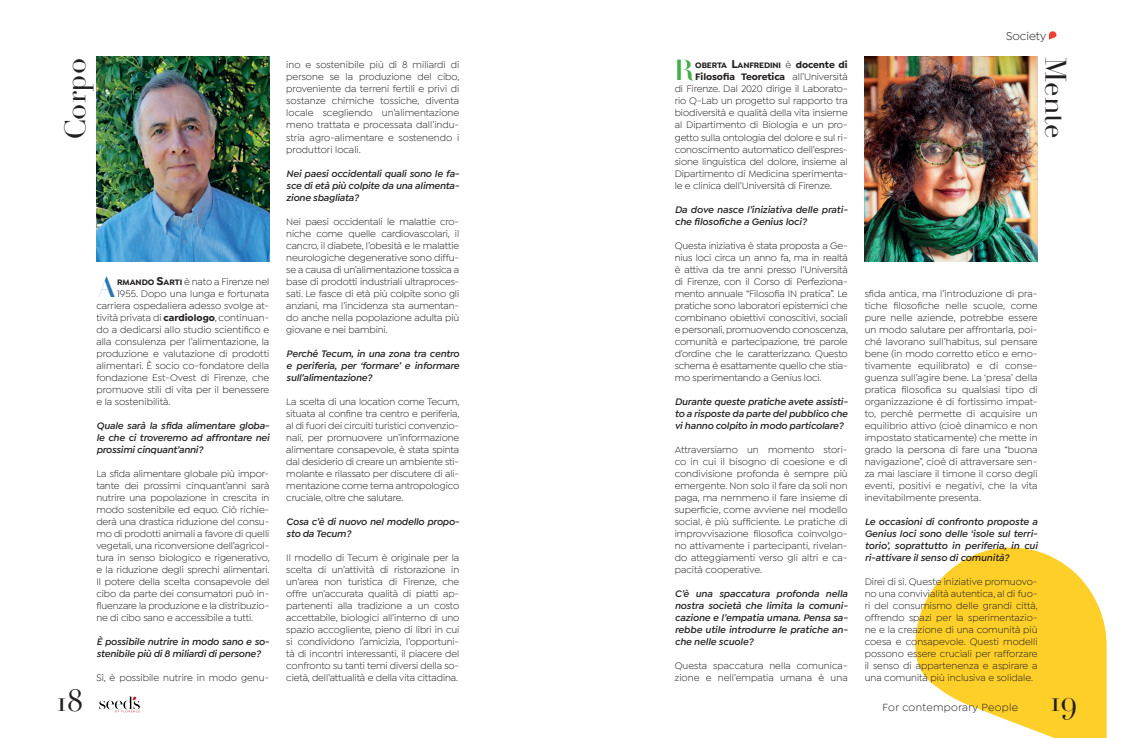
<style>
.page{position:relative;width:1134px;height:738px;background:#fff}
.page>*{position:absolute;margin:0;border:0;box-sizing:border-box;transform-origin:0 0}
.t1{font:30px "Didot";color:#231f20}
.t2{font:29px "Didot";color:#231f20}
.t3{font:28.9px "Didot HTF M96 Medium";color:#2b73b8}
.t4{font:28.9px "Didot HTF M96 Medium";color:#40ae49}
.t5{font:12px "Isidora Sans";color:#231f20}
.t6{font:11px "Isidora Sans";letter-spacing:.03em;color:#231f20}
.t7{font:10px/12px "Isidora Sans";color:#231f20;text-align:justify}
.t8{font:italic 600 10px/12px "Isidora Sans";letter-spacing:-.01em;color:#231f20;text-align:justify}
.t9{font:700 8.4px "Isidora Sans";letter-spacing:-.015em;color:#231f20}
.s1{font-size:12px}
.s2{font-weight:400;font-size:10px}
.s3{font-size:10px}
.s4{font-weight:700}
.s5{font-weight:700;font-size:8.4px}
.s6{font-weight:700;font-size:12px}
</style>
<div class="page">
<svg style="left:915px;top:547px;width:192px;height:190px;fill:#ffcf29"></svg>
<svg style="left:99px;top:696px;width:41px;height:15px"></svg>
<svg style="left:1049px;top:31px;width:7px;height:9px"></svg>
<img style="left:96px;top:57px;width:173px;height:204px">
<img style="left:865px;top:57px;width:172px;height:204px">
<p class="t5" style="left:1006px;top:29px;width:41px">Society</p>
<h2 class="t2" style="left:58px;top:140px;width:84px;rotate:-90deg">Corpo</h2>
<h2 class="t2" style="left:1073px;top:57px;width:83px;rotate:90deg">Mente</h2>
<h3 class="t4" style="left:674px;top:53px;width:22px">R</h3>
<p class="t9" style="left:695px;top:60px;width:154px">OBERTA <span class="s1">L</span>ANFREDINI <span class="s2">è</span> <span class="s3">docente di</span></p>
<p class="t7" style="left:286px;top:59px;width:175px">ino e sostenibile più di 8 miliardi di persone se la produzione del cibo, proveniente da terreni fertili e privi di sostanze chimiche tossiche, diventa locale scegliendo un’alimentazione meno trattata e processata dall’indu&shy;stria agro-alimentare e sostenendo i produttori locali.</p>
<p class="t8" style="left:286px;top:167px;width:174px">Nei paesi occidentali quali sono le fa&shy;sce di età più colpite da una alimenta&shy;zione sbagliata?</p>
<p class="t7" style="left:286px;top:215px;width:175px">Nei paesi occidentali le malattie cro&shy;niche come quelle cardiovascolari, il cancro, il diabete, l’obesità e le malattie neurologiche degenerative sono diffu&shy;se a causa di un’alimentazione tossica a base di prodotti industriali ultraproces&shy;sati. Le fasce di età più colpite sono gli anziani, ma l’incidenza sta aumentan&shy;do anche nella popolazione adulta più giovane e nei bambini.</p>
<p class="t8" style="left:286px;top:347px;width:174px">Perché Tecum, in una zona tra centro e periferia, per ‘formare’ e informare sull’alimentazione?</p>
<p class="t7" style="left:286px;top:395px;width:175px">La scelta di una location come Tecum, situata al confine tra centro e periferia, al di fuori dei circuiti turistici convenzio&shy;nali, per promuovere un’informazione alimentare consapevole, è stata spinta dal desiderio di creare un ambiente sti&shy;molante e rilassato per discutere di ali&shy;mentazione come tema antropologico cruciale, oltre che salutare.</p>
<p class="t8" style="left:286px;top:515px;width:174px">Cosa c’è di nuovo nel modello propo&shy;sto da Tecum?</p>
<p class="t7" style="left:286px;top:551px;width:175px">Il modello di Tecum è originale per la scelta di un’attività di ristorazione in un’area non turistica di Firenze, che offre un’accurata qualità di piatti ap&shy;partenenti alla tradizione a un costo accettabile, biologici all’interno di uno spazio accogliente, pieno di libri in cui si condividono l’amicizia, l’opportuni&shy;tà di incontri interessanti, il piacere del confronto su tanti temi diversi della so&shy;cietà, dell’attualità e della vita cittadina.</p>
<p class="t7" style="left:675px;top:71px;width:175px;text-indent:21px"><span class="s4">Filosofia Teoretica</span> all’Università di Firenze. Dal 2020 dirige il Laborato&shy;rio Q-Lab un progetto sul rapporto tra biodiversità e qualità della vita insieme al Dipartimento di Biologia e un pro&shy;getto sulla ontologia del dolore e sul ri&shy;conoscimento automatico dell’espres&shy;sione linguistica del dolore, insieme al Dipartimento di Medicina sperimenta&shy;le e clinica dell’Università di Firenze.</p>
<p class="t8" style="left:675px;top:203px;width:174px">Da dove nasce l’iniziativa delle prati&shy;che filosofiche a Genius loci?</p>
<p class="t7" style="left:675px;top:239px;width:175px">Questa iniziativa è stata proposta a Ge&shy;nius loci circa un anno fa, ma in realtà è attiva da tre anni presso l’Università di Firenze, con il Corso di Perfeziona&shy;mento annuale “Filosofia IN pratica”. Le pratiche sono laboratori epistemici che combinano obiettivi conoscitivi, sociali e personali, promuovendo conoscenza, comunità e partecipazione, tre parole d’ordine che le caratterizzano. Questo schema è esattamente quello che stia&shy;mo sperimentando a Genius loci.</p>
<p class="t8" style="left:675px;top:395px;width:174px">Durante queste pratiche avete assisti&shy;to a risposte da parte del pubblico che vi hanno colpito in modo particolare?</p>
<p class="t7" style="left:675px;top:443px;width:174px">Attraversiamo un momento stori&shy;co in cui il bisogno di coesione e di condivisione profonda è sempre più emergente. Non solo il fare da soli non paga, ma nemmeno il fare insieme di superficie, come avviene nel modello social, è più sufficiente. Le pratiche di improvvisazione filosofica coinvolgo&shy;no attivamente i partecipanti, rivelan&shy;do atteggiamenti verso gli altri e ca&shy;pacità cooperative.</p>
<p class="t8" style="left:675px;top:587px;width:174px">C’è una spaccatura profonda nella nostra società che limita la comuni&shy;cazione e l’empatia umana. Pensa sa&shy;rebbe utile introdurre le pratiche an&shy;che nelle scuole?</p>
<p class="t7" style="left:675px;top:659px;width:174px">Questa spaccatura nella comunica&shy;zione e nell’empatia umana è una</p>
<h3 class="t3" style="left:97px;top:269px;width:21px">A</h3>
<p class="t7" style="left:117px;top:275px;width:154px"><span class="s5">RMANDO</span> <span class="s6">S</span><span class="s5">ARTI</span> è nato a Firenze nel</p>
<p class="t7" style="left:865px;top:287px;width:174px">sfida antica, ma l’introduzione di pra&shy;tiche filosofiche nelle scuole, come pure nelle aziende, potrebbe essere un modo salutare per affrontarla, poi&shy;ché lavorano sull’habitus, sul pensare bene (in modo corretto etico e emo&shy;tivamente equilibrato) e di conse&shy;guenza sull’agire bene. La ‘presa’ della pratica filosofica su qualsiasi tipo di organizzazione è di fortissimo impat&shy;to, perché permette di acquisire un equilibrio attivo (cioè dinamico e non impostato staticamente) che mette in grado la persona di fare una “buona navigazione”, cioè di attraversare sen&shy;za mai lasciare il timone il corso degli eventi, positivi e negativi, che la vita inevitabilmente presenta.</p>
<p class="t8" style="left:865px;top:515px;width:174px">Le occasioni di confronto proposte a Genius loci sono delle ‘isole sul terri&shy;torio’, soprattutto in periferia, in cui ri-attivare il senso di comunità?</p>
<p class="t7" style="left:865px;top:575px;width:175px">Direi di sì. Queste iniziative promuovo&shy;no una convivialità autentica, al di fuo&shy;ri del consumismo delle grandi città, offrendo spazi per la sperimentazio&shy;ne e la creazione di una comunità più coesa e consapevole. Questi modelli possono essere cruciali per rafforzare il senso di appartenenza e aspirare a una comunità più inclusiva e solidale.</p>
<p class="t7" style="left:117px;top:287px;width:154px">1955. Dopo una lunga e fortunata</p>
<p class="t7" style="left:96px;top:299px;width:174px">carriera ospedaliera adesso svolge at-</p>
<p class="t7" style="left:96px;top:311px;width:174px">tività privata di <span class="s4">cardiologo</span>, continuan-</p>
<p class="t7" style="left:96px;top:323px;width:174px">do a dedicarsi allo studio scientifico e</p>
<p class="t7" style="left:96px;top:335px;width:174px">alla consulenza per l’alimentazione, la</p>
<p class="t7" style="left:96px;top:347px;width:174px">produzione e valutazione di prodotti</p>
<p class="t7" style="left:96px;top:359px;width:174px">alimentari. È socio co-fondatore della</p>
<p class="t7" style="left:96px;top:371px;width:174px">fondazione Est-Ovest di Firenze, che</p>
<p class="t7" style="left:96px;top:383px;width:174px">promuove stili di vita per il benessere</p>
<p class="t7" style="left:96px;top:395px;width:76px">e la sostenibilità.</p>
<p class="t8" style="left:96px;top:419px;width:174px">Quale sarà la sfida alimentare globa&shy;le che ci troveremo ad affrontare nei prossimi cinquant’anni?</p>
<p class="t7" style="left:96px;top:467px;width:175px">La sfida alimentare globale più impor&shy;tante dei prossimi cinquant’anni sarà nutrire una popolazione in crescita in modo sostenibile ed equo. Ciò richie&shy;derà una drastica riduzione del consu&shy;mo di prodotti animali a favore di quelli vegetali, una riconversione dell’agricol&shy;tura in senso biologico e rigenerativo, e la riduzione degli sprechi alimentari.<br>Il potere della scelta consapevole del cibo da parte dei consumatori può in&shy;fluenzare la produzione e la distribuzio&shy;ne di cibo sano e accessibile a tutti.</p>
<p class="t8" style="left:96px;top:635px;width:174px">È possibile nutrire in modo sano e so&shy;stenibile più di 8 miliardi di persone?</p>
<p class="t7" style="left:96px;top:671px;width:174px">Sì, è possibile nutrire in modo genu-</p>
<h1 class="t1" style="left:57px;top:681px;width:28px">18</h1>
<p class="t6" style="left:882px;top:700px;width:137px">For contemporary People</p>
<h1 class="t1" style="left:1050px;top:681px;width:28px">19</h1>
</div>
